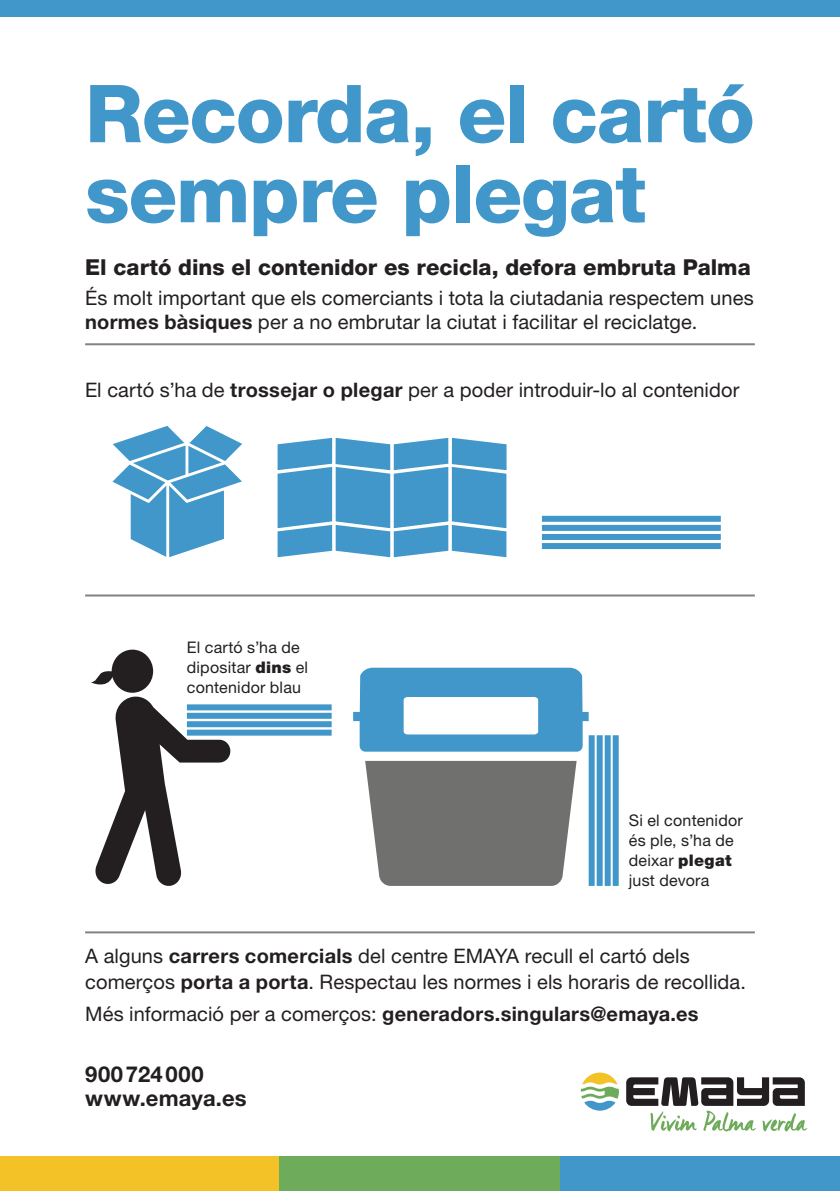
<style>
.page{position:relative;width:840px;height:1191px;background:#fff}
.page>*{position:absolute;margin:0;border:0;box-sizing:border-box;transform-origin:0 0}
.t1{font:800 80px/80px "Helvetica Neue LT Std";letter-spacing:-.015em;color:#4197c9}
.t2{font:800 22px "Helvetica Neue LT Std";color:#231f20}
.t3{font:700 22px/24px "Helvetica Neue LT Std";letter-spacing:.03em;color:#231f20}
.t4{font:20px/24px "Helvetica Neue LT Std";letter-spacing:.005em;color:#231f20}
.t5{font:700 20px "Helvetica Neue LT Std";letter-spacing:.015em;color:#231f20}
.t6{font:16px/20px "Helvetica Neue LT Std";letter-spacing:.015em;color:#231f20}
.s1{font-weight:700}
.s2{font-weight:900}
.s3{font-weight:400}
</style>
<div class="page">
<svg style="left:580px;top:1072px;width:38px;height:38px"></svg>
<svg style="left:626px;top:1077px;width:181px;height:54px"></svg>
<div style="left:0;top:1157px;width:280px;height:34px;background:#f3c227"></div>
<div style="left:559px;top:1157px;width:280px;height:34px;background:#4197c9"></div>
<div style="left:280px;top:1157px;width:279px;height:34px;background:#6eac5c"></div>
<div style="left:0;top:0;width:839px;height:17px;background:#4197c9"></div>
<svg style="left:112px;top:426px;width:130px;height:131px"></svg>
<svg style="left:277px;top:438px;width:229px;height:119px;background:#5da6d1"></svg>
<div style="left:541px;top:516px;width:179px;height:6px;background:#4197c9"></div>
<div style="left:541px;top:525px;width:179px;height:6px;background:#4197c9"></div>
<div style="left:541px;top:534px;width:179px;height:6px;background:#4197c9"></div>
<div style="left:541px;top:543px;width:179px;height:6px;background:#4197c9"></div>
<svg style="left:353px;top:667px;width:235px;height:84px"></svg>
<svg style="left:365px;top:761px;width:211px;height:125px;background:#7a7a78"></svg>
<div style="left:187px;top:704px;width:144px;height:6px;background:#4197c9"></div>
<div style="left:187px;top:713px;width:144px;height:6px;background:#4197c9"></div>
<div style="left:187px;top:721px;width:144px;height:6px;background:#4197c9"></div>
<div style="left:187px;top:729px;width:144px;height:6px;background:#4197c9"></div>
<div style="left:588px;top:735px;width:6px;height:151px;background:#4197c9"></div>
<div style="left:596px;top:735px;width:6px;height:151px;background:#4197c9"></div>
<div style="left:604px;top:735px;width:6px;height:151px;background:#4197c9"></div>
<div style="left:612px;top:735px;width:6px;height:151px;background:#4197c9"></div>
<svg style="left:91px;top:649px;width:139px;height:237px"></svg>
<hr style="left:85px;top:594px;width:669px;height:2px;background:#808285">
<hr style="left:85px;top:931px;width:669px;height:2px;background:#808285">
<hr style="left:85px;top:343px;width:669px;height:2px;background:#808285">
<h1 class="t1" style="left:85px;top:73px;width:671px">Recorda, el cartó sempre plegat</h1>
<p class="t2" style="left:85px;top:254px;width:666px">El cartó dins el contenidor es recicla, defora embruta Palma</p>
<p class="t4" style="left:85px;top:285px;width:669px">És molt important que els comerciants i tota la ciutadania respectem unes <span class="s1">normes bàsiques</span> per a no embrutar la ciutat i facilitar el reciclatge.</p>
<p class="t4" style="left:85px;top:377px;width:655px">El cartó s’ha de <span class="s1">trossejar o plegar</span> per a poder introduir-lo al contenidor</p>
<p class="t6" style="left:187px;top:637px;width:123px">El cartó s’ha de dipositar <span class="s2">dins</span> el contenidor blau</p>
<p class="t6" style="left:628px;top:810px;width:115px">Si el contenidor és ple, s’ha de deixar <span class="s2">plegat </span>just devora</p>
<p class="t4" style="left:85px;top:942px;width:662px;line-height:26px">A alguns <span class="s1">carrers comercials</span> del centre EMAYA recull el cartó dels comerços <span class="s1">porta a porta</span>. Respectau les normes i els horaris de recollida.</p>
<p class="t5" style="left:85px;top:1001px;width:614px"><span class="s3">Més informació per a comerços:</span> generadors.singulars@emaya.es</p>
<p class="t3" style="left:85px;top:1061px;width:163px">900724000 www.emaya.es</p>
</div>
